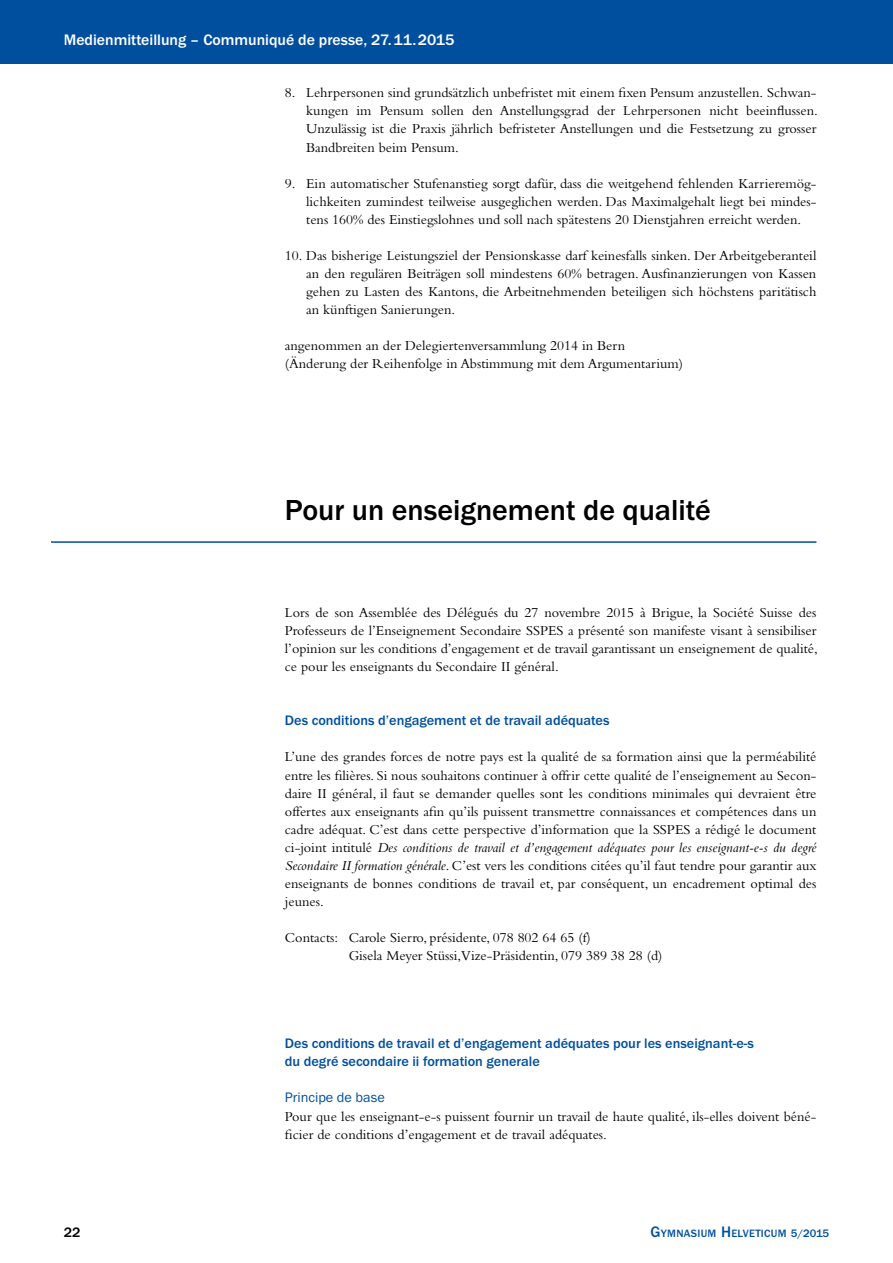
<style>
.page{position:relative;width:893px;height:1263px;background:#fff}
.page>*{position:absolute;margin:0;border:0;box-sizing:border-box;transform-origin:0 0}
.t1{font:700 30px "Franklin Gothic";color:#000}
.t2{font:700 15.75px "Franklin Gothic";color:#fff}
.t3{font:14.25px/18px "Bembo";color:#000;text-align:justify}
.t4{font:700 14.25px/18px "Franklin Gothic";color:#004f9f}
.t5{font:14.25px "Franklin Gothic";color:#004f9f}
.t6{font:700 14.25px "Franklin Gothic";color:#000}
.t7{font:700 10.95px "Franklin Gothic";letter-spacing:.03em;color:#004f9f}
.s1{font-style:italic}
.s2{font-size:15.75px}
.s3{font-size:11.25px}
</style>
<div class="page">
<div style="left:0;top:0;width:893px;height:64px;background:#004f9f"></div>
<hr style="left:51px;top:541px;width:765px;height:2px;background:#004f9f">
<p class="t2" style="left:64px;top:31px;width:392px">Medienmitteillung – Communiqué de presse, 27.11.2015</p>
<p class="t3" style="left:306px;top:84px;width:513px;text-indent:-21px">8. Lehrpersonen sind grundsätzlich unbefristet mit einem fixen Pensum anzustellen. Schwan&shy;kungen im Pensum sollen den Anstellungsgrad der Lehrpersonen nicht beeinflussen.<br>Unzulässig ist die Praxis jährlich befristeter Anstellungen und die Festsetzung zu grosser Bandbreiten beim Pensum.</p>
<p class="t3" style="left:306px;top:174px;width:512px;text-indent:-21px">9. Ein automatischer Stufenanstieg sorgt dafür, dass die weitgehend fehlenden Karrieremög&shy;lichkeiten zumindest teilweise ausgeglichen werden. Das Maximalgehalt liegt bei mindes&shy;tens 160% des Einstiegslohnes und soll nach spätestens 20 Dienstjahren erreicht werden.</p>
<p class="t3" style="left:306px;top:246px;width:512px;text-indent:-21px">10. Das bisherige Leistungsziel der Pensionskasse darf keinesfalls sinken. Der Arbeitgeberanteil an den regulären Beiträgen soll mindestens 60% betragen. Ausfinanzierungen von Kassen gehen zu Lasten des Kantons, die Arbeitnehmenden beteiligen sich höchstens paritätisch an künftigen Sanierungen.</p>
<p class="t3" style="left:285px;top:337px;width:400px">angenommen an der Delegiertenversammlung 2014 in Bern (Änderung der Reihenfolge in Abstimmung mit dem Argumentarium)</p>
<h1 class="t1" style="left:285px;top:493px;width:427px">Pour un enseignement de qualité</h1>
<p class="t3" style="left:285px;top:603px;width:534px">Lors de son Assemblée des Délégués du 27 novembre 2015 à Brigue, la Société Suisse des Professeurs de l’Enseignement Secondaire SSPES a présenté son manifeste visant à sensibiliser l’opinion sur les conditions d’engagement et de travail garantissant un enseignement de qualité, ce pour les enseignants du Secondaire II général.</p>
<p class="t4" style="left:285px;top:712px;width:326px">Des conditions d’engagement et de travail adéquates</p>
<p class="t3" style="left:285px;top:748px;width:533px">L’une des grandes forces de notre pays est la qualité de sa formation ainsi que la perméabilité entre les filières. Si nous souhaitons continuer à offrir cette qualité de l’enseignement au Secon&shy;daire II général, il faut se demander quelles sont les conditions minimales qui devraient être offertes aux enseignants afin qu’ils puissent transmettre connaissances et compétences dans un cadre adéquat. C’est dans cette perspective d’information que la SSPES a rédigé le document ci-joint intitulé <span class="s1">Des conditions de travail et d’engagement adéquates pour les enseignant-e-s du degré Secondaire II formation générale</span>. C’est vers les conditions citées qu’il faut tendre pour garantir aux enseignants de bonnes conditions de travail et, par conséquent, un encadrement optimal des jeunes.</p>
<p class="t3" style="left:349px;top:928px;width:315px;text-indent:-64px">Contacts: Carole Sierro, présidente, 078 802 64 65 (f)<br>Gisela Meyer Stüssi,Vize-Präsidentin, 079 389 38 28 (d)</p>
<p class="t4" style="left:285px;top:1034px;width:470px">Des conditions de travail et d’engagement adéquates pour les enseignant-e-s du degré secondaire ii formation generale</p>
<p class="t5" style="left:285px;top:1090px;width:101px">Principe de base</p>
<p class="t3" style="left:285px;top:1107px;width:532px">Pour que les enseignant-e-s puissent fournir un travail de haute qualité, ils-elles doivent béné&shy;ficier de conditions d’engagement et de travail adéquates.</p>
<p class="t6" style="left:64px;top:1224px;width:18px">22</p>
<p class="t7" style="left:650px;top:1227px;width:180px"><span class="s2">G</span>YMNASIUM <span class="s2">H</span>ELVETICUM <span class="s3">5/2015</span></p>
</div>
